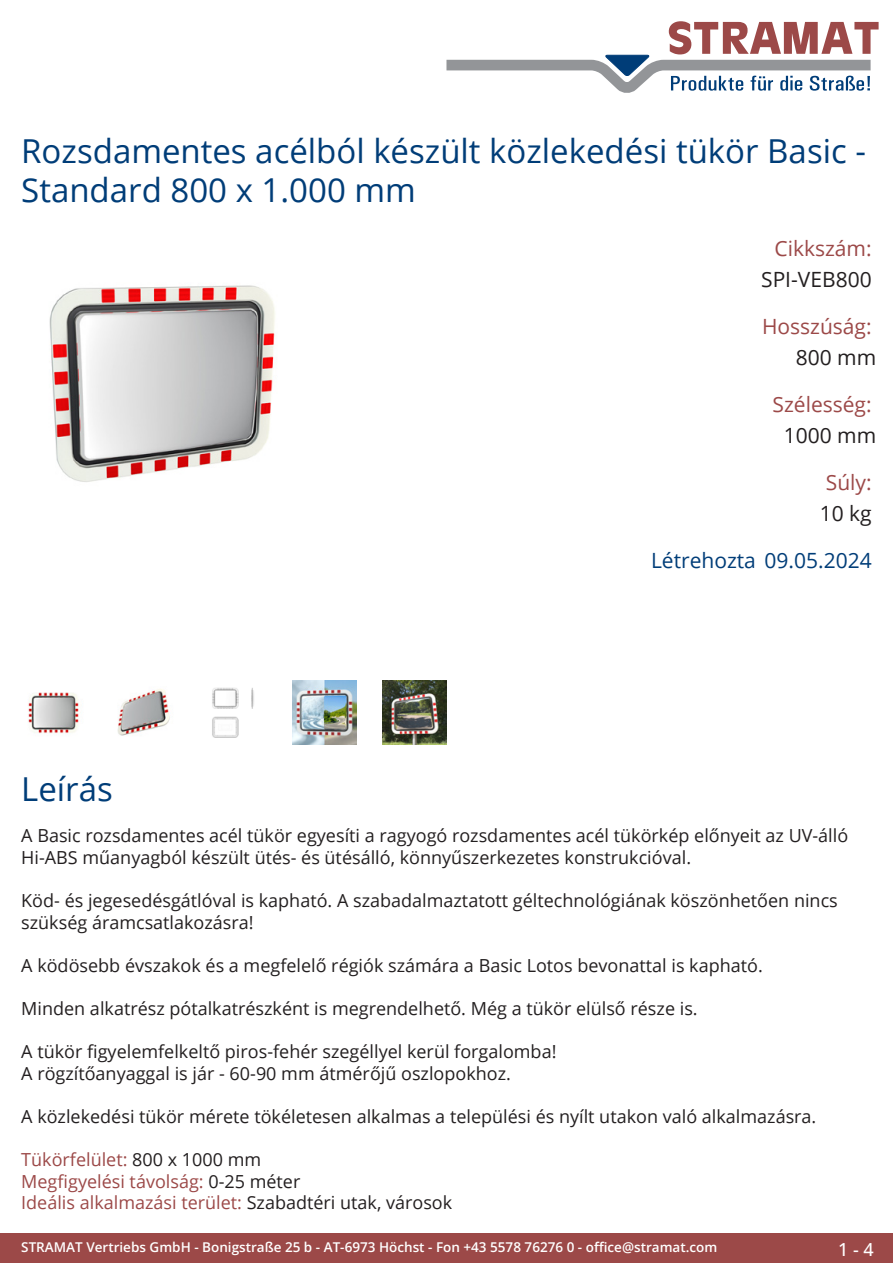
<style>
.page{position:relative;width:893px;height:1263px;background:#fff}
.page>*{position:absolute;margin:0;border:0;box-sizing:border-box;transform-origin:0 0}
.Produkttitel{font:33px/39.6px "Open Sans";color:#003d78}
.TechDaten_Überschrif{font:21px "Open Sans";color:#9c4948}
.TechDaten_Inhalt{font:21px "Open Sans";color:#231f20}
.Erstellungsdatum{font:21px "Open Sans";color:#003d78}
.Beschreibung_Text{font:18px/21.6px "Open Sans";color:#231f20}
.Beschreibung_Text-2{font:18px/21.6px "Open Sans";color:#9c4948}
.t1{font:500 18px "Open Sans";color:#fff}
.t2{font:600 13.5px "Open Sans";color:#fff}
.s1{color:#231f20}
</style>
<div class="page">
<div style="left:0;top:1233px;width:893px;height:30px;background:#9c4948"></div>
<svg style="left:446px;top:21px;width:433px;height:72px"></svg>
<img style="left:49px;top:285px;width:226px;height:197px">
<img style="left:28px;top:692px;width:52px;height:42px">
<img style="left:117px;top:689px;width:53px;height:47px">
<img style="left:212px;top:687px;width:42px;height:51px">
<img style="left:292px;top:680px;width:64px;height:64px">
<img style="left:383px;top:680px;width:63px;height:64px">
<p class="Produkttitel" style="left:21px;top:130px;width:846px">Rozsdamentes acélból készült közlekedési tükör Basic -<br>Standard 800 x 1.000 mm</p>
<p class="TechDaten_Überschrif" style="left:774px;top:234px;width:99px">Cikkszám:</p>
<p class="TechDaten_Inhalt" style="left:761px;top:265px;width:112px">SPI-VEB800</p>
<p class="TechDaten_Überschrif" style="left:762px;top:312px;width:111px">Hosszúság:</p>
<p class="TechDaten_Inhalt" style="left:796px;top:343px;width:82px">800 mm</p>
<p class="TechDaten_Überschrif" style="left:773px;top:390px;width:101px">Szélesség:</p>
<p class="TechDaten_Inhalt" style="left:784px;top:421px;width:94px">1000 mm</p>
<p class="TechDaten_Überschrif" style="left:826px;top:468px;width:47px">Súly:</p>
<p class="TechDaten_Inhalt" style="left:820px;top:499px;width:54px">10 kg</p>
<p class="Erstellungsdatum" style="left:651px;top:546px;width:222px">Létrehozta 09.05.2024</p>
<p class="Produkttitel" style="left:21px;top:768px;width:93px">Leírás</p>
<p class="Beschreibung_Text" style="left:21px;top:824px;width:828px">A Basic rozsdamentes acél tükör egyesíti a ragyogó rozsdamentes acél tükörkép előnyeit az UV-álló<br>Hi-ABS műanyagból készült ütés- és ütésálló, könnyűszerkezetes konstrukcióval.</p>
<p class="Beschreibung_Text" style="left:21px;top:889px;width:818px">Köd- és jegesedésgátlóval is kapható. A szabadalmaztatott géltechnológiának köszönhetően nincs szükség áramcsatlakozásra!</p>
<p class="Beschreibung_Text" style="left:21px;top:954px;width:743px">A ködösebb évszakok és a megfelelő régiók számára a Basic Lotos bevonattal is kapható.</p>
<p class="Beschreibung_Text" style="left:21px;top:997px;width:678px">Minden alkatrész pótalkatrészként is megrendelhető. Még a tükör elülső része is.</p>
<p class="Beschreibung_Text" style="left:21px;top:1040px;width:537px">A tükör figyelemfelkeltő piros-fehér szegéllyel kerül forgalomba!<br>A rögzítőanyaggal is jár - 60-90 mm átmérőjű oszlopokhoz.</p>
<p class="Beschreibung_Text" style="left:21px;top:1105px;width:797px">A közlekedési tükör mérete tökéletesen alkalmas a települési és nyílt utakon való alkalmazásra.</p>
<p class="Beschreibung_Text-2" style="left:21px;top:1148px;width:432px">Tükörfelület: <span class="s1">800 x 1000 mm<br></span>Megfigyelési távolság: <span class="s1">0-25 méter<br></span>Ideális alkalmazási terület: <span class="s1">Szabadtéri utak, városok</span></p>
<p class="t2" style="left:21px;top:1238px;width:698px">STRAMAT Vertriebs GmbH - Bonigstraße 25 b - AT-6973 Höchst - Fon +43 5578 76276 0 - office@stramat.com</p>
<p class="t1" style="left:838px;top:1237px;width:37px">1 - 4</p>
</div>
